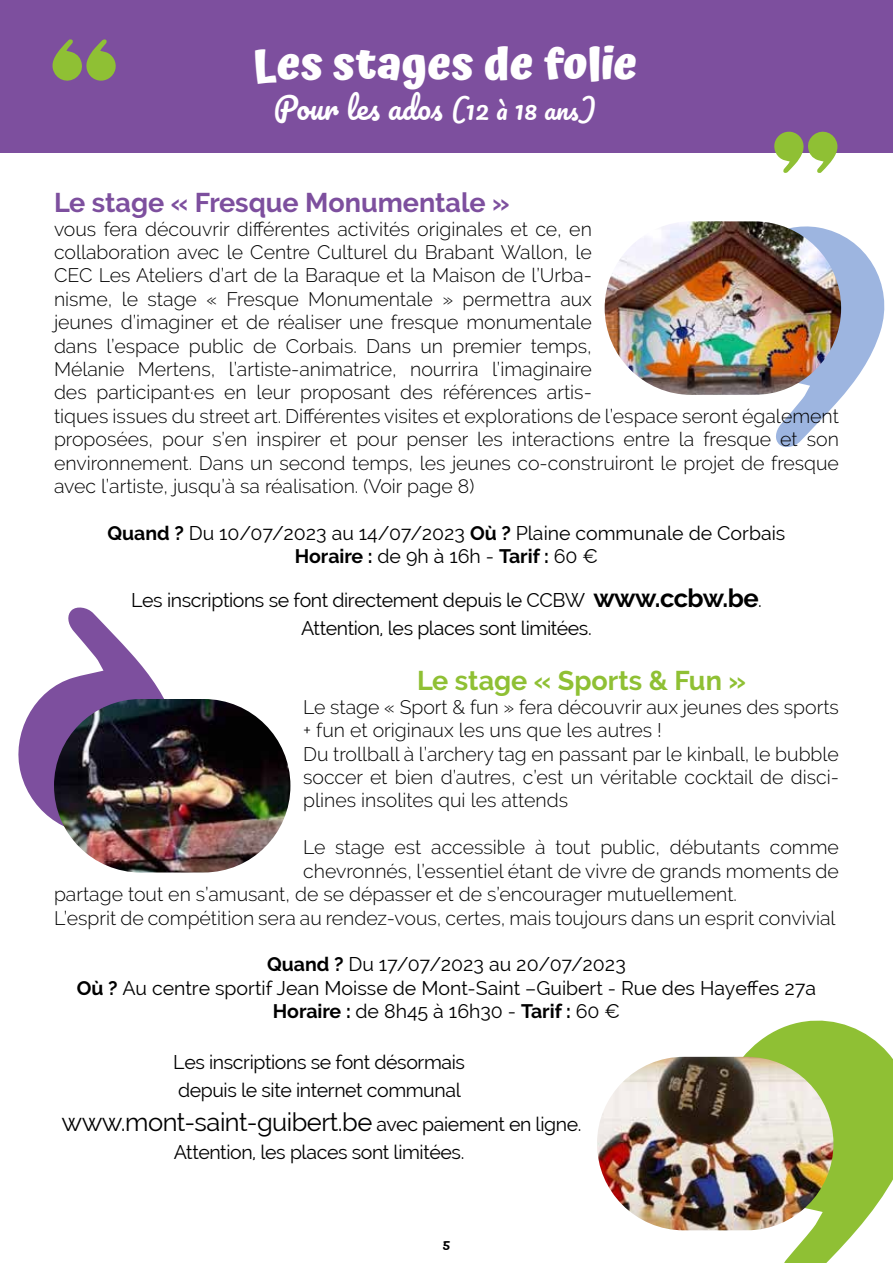
<style>
.page{position:relative;width:893px;height:1263px;background:#fff}
.page>*{position:absolute;margin:0;border:0;box-sizing:border-box;transform-origin:0 0}
.t1{font:700 44.7px "Atma";color:#fff}
.t2{font:30px "Pacifico";color:#fff}
.t3{font:700 27px "Raleway";color:#7d4f9e}
.t4{font:700 27px "Raleway";color:#8fc034}
.t5{font:25.5px "Raleway";letter-spacing:-.02em;color:#000}
.t6{font:300 19.5px/23.4px "Raleway";color:#000}
.t7{font:19.5px/23.4px "Raleway";color:#000;text-align:center}
.t8{font:19.5px/27.9px "Raleway";letter-spacing:-.02em;color:#000;text-align:center}
.t9{font:15px "Pacifico";color:#000}
.s1{font-size:25.5px}
.s2{font-weight:700}
.s3{font-weight:700;font-size:25.5px}
.s4{font-size:19.5px}
</style>
<div class="page">
<svg style="left:764px;top:222px;width:121px;height:225px"></svg>
<svg style="left:719px;top:1020px;width:174px;height:243px;fill:#8fc034"></svg>
<svg style="left:18px;top:607px;width:146px;height:233px"></svg>
<div style="left:0;top:0;width:893px;height:152px;background:#7d4f9e"></div>
<svg style="left:52px;top:39px;width:64px;height:42px"></svg>
<svg style="left:773px;top:131px;width:65px;height:42px"></svg>
<img style="left:605px;top:221px;width:236px;height:174px;border-radius:87px">
<img style="left:54px;top:699px;width:236px;height:173px;border-radius:87px">
<img style="left:597px;top:1057px;width:236px;height:173px;border-radius:87px">
<h1 class="t1" style="left:253px;top:37px;width:386px">Les stages de folie</h1>
<h2 class="t2" style="left:274px;top:92px;width:324px">Pour les ados <span class="s1">(12 à 18 ans)</span></h2>
<h3 class="t3" style="left:54px;top:187px;width:457px">Le stage « Fresque Monumentale »</h3>
<p class="t6" style="left:54px;top:217px;width:786px">vous fera découvrir différentes activités originales et ce, en<br>collaboration avec le Centre Culturel du Brabant Wallon, le<br>CEC Les Ateliers d’art de la Baraque et la Maison de l’Urba-<br>nisme, le stage « Fresque Monumentale » permettra aux<br>jeunes d’imaginer et de réaliser une fresque monumentale<br>dans l’espace public de Corbais. Dans un premier temps,<br>Mélanie Mertens, l’artiste-animatrice, nourrira l’imaginaire<br>des participant·es en leur proposant des références artis-<br>tiques issues du street art. Différentes visites et explorations de l’espace seront également proposées, pour s’en inspirer et pour penser les interactions entre la fresque et son environnement. Dans un second temps, les jeunes co-construiront le projet de fresque avec l’artiste, jusqu’à sa réalisation. (Voir page 8)</p>
<p class="t7" style="left:108px;top:521px;width:679px"><span class="s2">Quand ?</span> Du 10/07/2023 au 14/07/2023 <span class="s2">Où ?</span> Plaine communale de Corbais<br><span class="s2">Horaire :</span> de 9h à 16h - <span class="s2">Tarif :</span> 60 €</p>
<p class="t8" style="left:131px;top:586px;width:632px">Les inscriptions se font directement depuis le CCBW <span class="s3">www.ccbw.be</span>.<br>Attention, les places sont limitées.</p>
<h3 class="t4" style="left:417px;top:665px;width:330px">Le stage « Sports &amp; Fun »</h3>
<p class="t6" style="left:303px;top:695px;width:537px">Le stage « Sport &amp; fun » fera découvrir aux jeunes des sports + fun et originaux les uns que les autres !<br>Du trollball à l’archery tag en passant par le kinball, le bubble soccer et bien d’autres, c’est un véritable cocktail de disci&shy;plines insolites qui les attends</p>
<p class="t6" style="left:303px;top:836px;width:537px">Le stage est accessible à tout public, débutants comme</p>
<p class="t6" style="left:303px;top:859px;width:537px">chevronnés, l’essentiel étant de vivre de grands moments de</p>
<p class="t6" style="left:54px;top:882px;width:684px">partage tout en s’amusant, de se dépasser et de s’encourager mutuellement.</p>
<p class="t6" style="left:54px;top:906px;width:783px">L’esprit de compétition sera au rendez-vous, certes, mais toujours dans un esprit convivial</p>
<p class="t7" style="left:77px;top:953px;width:741px"><span class="s2">Quand ?</span> Du 17/07/2023 au 20/07/2023<br><span class="s2">Où ?</span> Au centre sportif Jean Moisse de Mont-Saint –Guibert - Rue des Hayeffes 27a<br><span class="s2">Horaire :</span> de 8h45 à 16h30 - <span class="s2">Tarif :</span> 60 €</p>
<p class="t8" style="left:173px;top:1048px;width:293px;text-align:left">Les inscriptions se font désormais depuis le site internet communal</p>
<h3 class="t5" style="left:61px;top:1107px;width:522px">www.mont-saint-guibert.be <span class="s4">avec paiement en ligne.</span></h3>
<p class="t8" style="left:174px;top:1138px;width:292px">Attention, les places sont limitées.</p>
<p class="t9" style="left:443px;top:1236px;width:9px">5</p>
</div>
